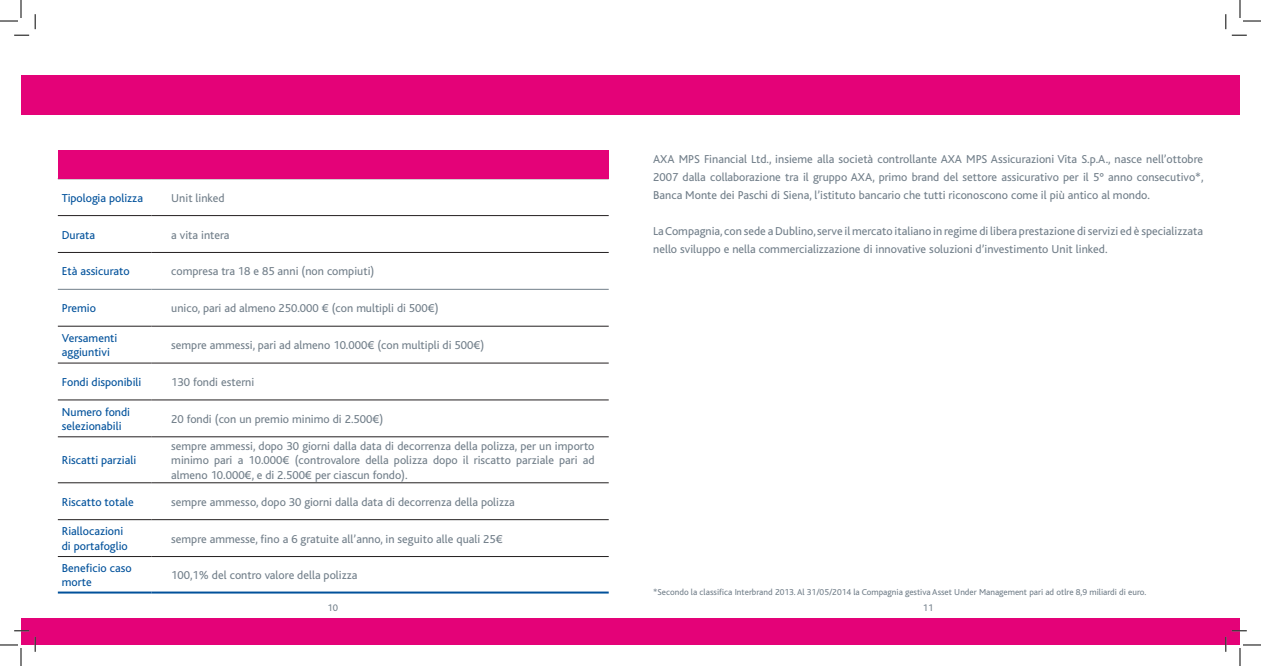
<style>
.page{position:relative;width:1261px;height:666px;background:#fff}
.page>*{position:absolute;margin:0;border:0;box-sizing:border-box;transform-origin:0 0}
.t1{font:12px/18px "Bliss";color:#727f8a;text-align:justify}
.t2{font:12px/14.4px "Bliss";color:#01519b}
.t3{font:10px "Bliss";color:#727f8a}
.t4{font:9px "Bliss";color:#727f8a}
</style>
<div class="page">
<hr style="left:58px;top:215px;width:93px;height:1px;background:#231f20">
<hr style="left:151px;top:215px;width:458px;height:1px;background:#231f20">
<hr style="left:58px;top:252px;width:93px;height:1px;background:#231f20">
<hr style="left:151px;top:252px;width:458px;height:1px;background:#231f20">
<hr style="left:58px;top:326px;width:93px;height:1px;background:#231f20">
<hr style="left:151px;top:326px;width:458px;height:1px;background:#231f20">
<hr style="left:58px;top:363px;width:93px;height:1px;background:#231f20">
<hr style="left:151px;top:363px;width:458px;height:1px;background:#231f20">
<hr style="left:58px;top:400px;width:93px;height:1px;background:#231f20">
<hr style="left:151px;top:400px;width:458px;height:1px;background:#231f20">
<hr style="left:58px;top:436px;width:93px;height:1px;background:#231f20">
<hr style="left:151px;top:436px;width:458px;height:1px;background:#231f20">
<hr style="left:58px;top:482px;width:93px;height:1px;background:#231f20">
<hr style="left:151px;top:482px;width:458px;height:1px;background:#231f20">
<hr style="left:58px;top:519px;width:93px;height:1px;background:#231f20">
<hr style="left:151px;top:519px;width:458px;height:1px;background:#231f20">
<hr style="left:58px;top:556px;width:93px;height:1px;background:#231f20">
<hr style="left:151px;top:556px;width:458px;height:1px;background:#231f20">
<hr style="left:58px;top:591px;width:93px;height:2px;background:#01519b">
<hr style="left:151px;top:591px;width:458px;height:2px;background:#01519b">
<hr style="left:58px;top:289px;width:93px;height:1px;background:#727f8a">
<hr style="left:151px;top:289px;width:458px;height:1px;background:#727f8a">
<div style="left:21px;top:618px;width:1219px;height:27px;background:#e40278"></div>
<div style="left:21px;top:75px;width:1219px;height:40px;background:#e40278"></div>
<div style="left:58px;top:150px;width:551px;height:29px;background:#e40278"></div>
<svg style="left:14px;top:35px;width:15px;height:1px"></svg>
<svg style="left:1232px;top:35px;width:15px;height:1px"></svg>
<svg style="left:14px;top:630px;width:15px;height:1px"></svg>
<svg style="left:35px;top:14px;width:1px;height:15px"></svg>
<svg style="left:35px;top:636px;width:1px;height:15px"></svg>
<svg style="left:1225px;top:14px;width:2px;height:15px"></svg>
<svg style="left:0;top:0;width:22px;height:22px"></svg>
<svg style="left:0;top:644px;width:22px;height:22px"></svg>
<svg style="left:1240px;top:0;width:21px;height:22px"></svg>
<svg style="left:1225px;top:630px;width:36px;height:36px"></svg>
<p class="t2" style="left:62px;top:191px;width:83px">Tipologia polizza</p>
<p class="t1" style="left:171px;top:189px;width:55px">U nit linked</p>
<p class="t2" style="left:62px;top:228px;width:35px">Durata</p>
<p class="t1" style="left:171px;top:226px;width:60px">a vita intera</p>
<p class="t2" style="left:62px;top:264px;width:69px">Età assicurato</p>
<p class="t1" style="left:171px;top:263px;width:205px">compresa tra 18 e 85 anni (non compiuti)</p>
<p class="t2" style="left:62px;top:301px;width:36px">Premio</p>
<p class="t1" style="left:171px;top:299px;width:269px">unico, pari ad almeno 250.000 € (con multipli di 500€)</p>
<p class="t2" style="left:62px;top:331px;width:57px">Versamenti aggiuntivi</p>
<p class="t1" style="left:171px;top:336px;width:315px">sempre ammessi, pari ad almeno 10.000€ (con multipli di 500€)</p>
<p class="t2" style="left:62px;top:375px;width:81px">Fondi disponibili</p>
<p class="t1" style="left:171px;top:373px;width:85px">130 fondi esterni</p>
<p class="t2" style="left:62px;top:405px;width:70px">N umero fondi selezionabili</p>
<p class="t1" style="left:171px;top:410px;width:214px">20 fondi (con un premio minimo di 2.500€)</p>
<p class="t2" style="left:62px;top:453px;width:76px">Riscatti parziali</p>
<p class="t1" style="left:171px;top:439px;width:425px;line-height:14.4px">sempre ammessi, dopo 30 giorni dalla data di decorrenza della polizza, per un importo minimo pari a 10.000€ (controvalore della polizza dopo il riscatto parziale pari ad almeno 10.000€, e di 2.500€ per ciascun fondo).</p>
<p class="t2" style="left:62px;top:495px;width:73px">Riscatto totale</p>
<p class="t1" style="left:171px;top:493px;width:345px">sempre ammesso, dopo 30 giorni dalla data di decorrenza della polizza</p>
<p class="t2" style="left:62px;top:524px;width:67px">Riallocazioni di portafoglio</p>
<p class="t1" style="left:171px;top:530px;width:333px">sempre ammesse, fino a 6 gratuite all’anno, in seguito alle quali 25€</p>
<p class="t2" style="left:62px;top:560px;width:71px">Beneficio caso morte</p>
<p class="t1" style="left:171px;top:566px;width:188px">100,1% del contro valore della polizza</p>
<p class="t1" style="left:653px;top:150px;width:552px">AXA M PS Financial Ltd., insieme alla società controllante AXA M PS Assicurazioni Vita S.p.A., nasce nell’ottobre 2007 dalla collaborazione tra il gruppo AXA, primo brand del settore assicurativo per il 5° anno consecutivo*, Banca Monte dei Paschi di Siena, l’istituto bancario che tutti riconoscono come il più antico al mondo.</p>
<p class="t1" style="left:653px;top:222px;width:551px">La Compagnia, con sede a Dublino, serve il mercato italiano in regime di libera prestazione di servizi ed è specializzata nello sviluppo e nella commercializzazione di innovative soluzioni d’investimento U nit linked.</p>
<p class="t4" style="left:653px;top:587px;width:495px">*Secondo la classifica I nterbrand 2013. Al 31/05/2014 la Compagnia gestiva Asset U nder M anagement pari ad otlre 8,9 miliardi di euro.</p>
<p class="t3" style="left:328px;top:603px;width:12px">10</p>
<p class="t3" style="left:923px;top:603px;width:12px">11</p>
</div>
